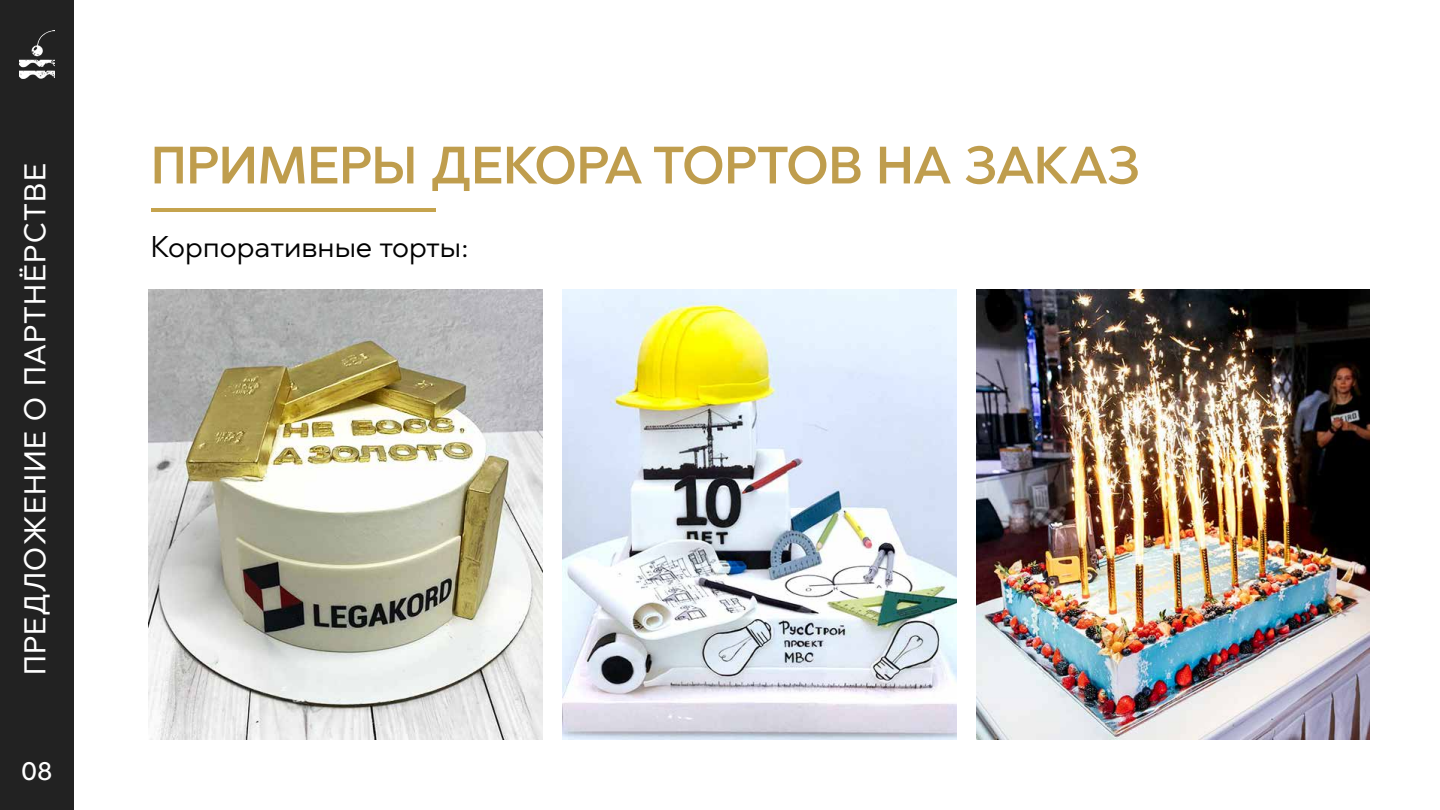
<style>
.page{position:relative;width:1440px;height:810px;background:#fff}
.page>*{position:absolute;margin:0;border:0;box-sizing:border-box;transform-origin:0 0}
.t1{font:600 52.5px "Abrade";color:#bf9d4d}
.t2{font:500 30px "Abrade";letter-spacing:.05em;color:#fff}
.t3{font:30px "Abrade";color:#000}
</style>
<div class="page">
<div style="left:0;top:0;width:74px;height:810px;background:#222"></div>
<img style="left:19px;top:30px;width:35px;height:49px">
<hr style="left:151px;top:208px;width:285px;height:3px;background:#c5a34d">
<img style="left:562px;top:290px;width:394px;height:450px">
<img style="left:976px;top:290px;width:394px;height:450px">
<img style="left:148px;top:290px;width:394px;height:450px">
<p class="t2" style="left:15px;top:675px;width:513px;rotate:-90deg">ПРЕДЛОЖЕНИЕ О ПАРТНЁРСТВЕ</p>
<p class="t2" style="left:21px;top:750px;width:33px">08</p>
<p class="t1" style="left:151px;top:130px;width:990px">ПРИМЕРЫ ДЕКОРА ТОРТОВ НА ЗАКАЗ</p>
<p class="t3" style="left:151px;top:226px;width:319px">Корпоративные торты:</p>
</div>
